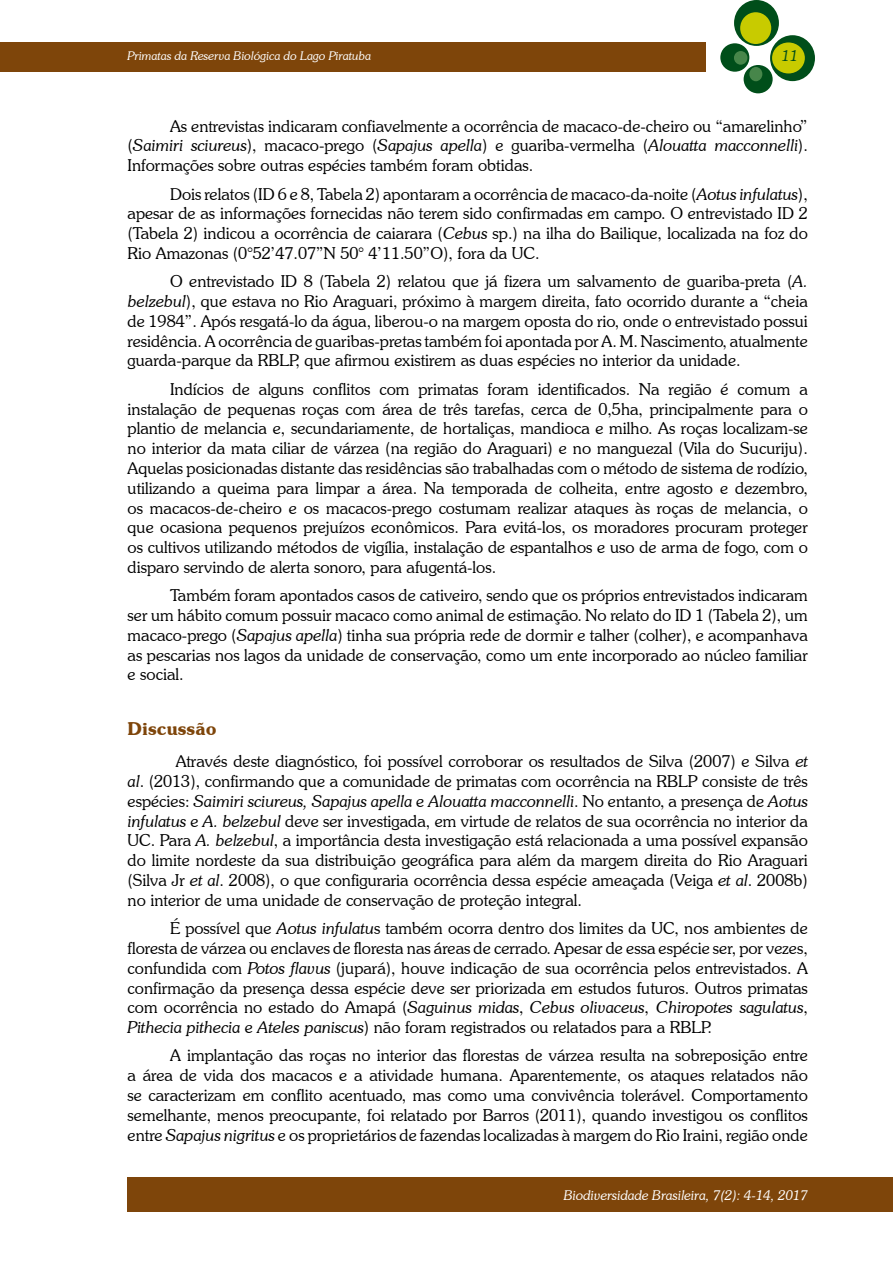
<style>
.page{position:relative;width:893px;height:1263px;background:#fff}
.page>*{position:absolute;margin:0;border:0;box-sizing:border-box;transform-origin:0 0}
.t1{font:600 18px "Souvenir IT Cby BT";color:#7e450a}
.t2{font:300 16.5px/19.8px "Souvenir IT Cby BT";color:#000;text-align:justify}
.t3{font:italic 300 15px "Souvenir IT Cby BT";color:#004e1a}
.t4{font:italic 300 13.5px "Souvenir IT Cby BT";color:#fff}
.t5{font:italic 300 12px "Souvenir IT Cby BT";color:#fff}
.s1{font-style:italic}
</style>
<div class="page">
<div style="left:0;top:43px;width:705px;height:29px;background:#7e450a"></div>
<div style="left:734px;top:0;width:45px;height:46px;background:#004e1a;border-radius:50%"></div>
<div style="left:770px;top:35px;width:45px;height:46px;background:#004e1a;border-radius:50%"></div>
<div style="left:720px;top:43px;width:29px;height:29px;background:#004e1a;border-radius:50%"></div>
<div style="left:744px;top:65px;width:29px;height:28px;background:#004e1a;border-radius:50%"></div>
<div style="left:740px;top:12px;width:31px;height:32px;background:#c8cb00;border-radius:50%"></div>
<div style="left:772px;top:42px;width:33px;height:31px;background:#c8cb00;border-radius:50%"></div>
<div style="left:734px;top:51px;width:13px;height:14px;background:#47864a;border-radius:50%"></div>
<div style="left:749px;top:67px;width:13px;height:14px;background:#47864a;border-radius:50%"></div>
<div style="left:128px;top:1178px;width:765px;height:34px;background:#7e450a"></div>
<p class="t5" style="left:128px;top:49px;width:245px">Primatas da Reserva Biológica do Lago Piratuba</p>
<p class="t3" style="left:782px;top:46px;width:18px">11</p>
<p class="t2" style="left:128px;top:116px;width:682px;text-indent:43px">As entrevistas indicaram confiavelmente a ocorrência de macaco-de-cheiro ou “amarelinho” (<span class="s1">Saimiri sciureus</span>), macaco-prego (<span class="s1">Sapajus apella</span>) e guariba-vermelha (<span class="s1">Alouatta macconnelli</span>).<br>Informações sobre outras espécies também foram obtidas.</p>
<p class="t2" style="left:128px;top:184px;width:682px;text-indent:43px">Dois relatos (ID 6 e 8, Tabela 2) apontaram a ocorrência de macaco-da-noite (<span class="s1">Aotus infulatus</span>), apesar de as informações fornecidas não terem sido confirmadas em campo. O entrevistado ID 2 (Tabela 2) indicou a ocorrência de caiarara (<span class="s1">Cebus</span> sp.) na ilha do Bailique, localizada na foz do Rio Amazonas (0°52’47.07”N 50° 4’11.50”O), fora da UC.</p>
<p class="t2" style="left:128px;top:271px;width:682px;text-indent:43px">O entrevistado ID 8 (Tabela 2) relatou que já fizera um salvamento de guariba-preta (<span class="s1">A. belzebul</span>), que estava no Rio Araguari, próximo à margem direita, fato ocorrido durante a “cheia de 1984”. Após resgatá-lo da água, liberou-o na margem oposta do rio, onde o entrevistado possui residência. A ocorrência de guaribas-pretas também foi apontada por A. M. Nascimento, atualmente guarda-parque da RBLP, que afirmou existirem as duas espécies no interior da unidade.</p>
<p class="t2" style="left:128px;top:379px;width:682px;text-indent:43px">Indícios de alguns conflitos com primatas foram identificados. Na região é comum a instalação de pequenas roças com área de três tarefas, cerca de 0,5ha, principalmente para o plantio de melancia e, secundariamente, de hortaliças, mandioca e milho. As roças localizam-se no interior da mata ciliar de várzea (na região do Araguari) e no manguezal (Vila do Sucuriju).<br>Aquelas posicionadas distante das residências são trabalhadas com o método de sistema de rodízio, utilizando a queima para limpar a área. Na temporada de colheita, entre agosto e dezembro, os macacos-de-cheiro e os macacos-prego costumam realizar ataques às roças de melancia, o que ocasiona pequenos prejuízos econômicos. Para evitá-los, os moradores procuram proteger os cultivos utilizando métodos de vigília, instalação de espantalhos e uso de arma de fogo, com o disparo servindo de alerta sonoro, para afugentá-los.</p>
<p class="t2" style="left:128px;top:585px;width:682px;text-indent:43px">Também foram apontados casos de cativeiro, sendo que os próprios entrevistados indicaram ser um hábito comum possuir macaco como animal de estimação. No relato do ID 1 (Tabela 2), um macaco-prego (<span class="s1">Sapajus apella</span>) tinha sua própria rede de dormir e talher (colher), e acompanhava as pescarias nos lagos da unidade de conservação, como um ente incorporado ao núcleo familiar e social.</p>
<p class="t1" style="left:128px;top:717px;width:90px">Discussão</p>
<p class="t2" style="left:128px;top:751px;width:682px;text-indent:48px">Através deste diagnóstico, foi possível corroborar os resultados de Silva (2007) e Silva <span class="s1">et al</span>. (2013), confirmando que a comunidade de primatas com ocorrência na RBLP consiste de três espécies: <span class="s1">Saimiri sciureus, Sapajus apella</span> e <span class="s1">Alouatta macconnelli</span>. No entanto, a presença de <span class="s1">Aotus infulatus</span> e <span class="s1">A. belzebul</span> deve ser investigada, em virtude de relatos de sua ocorrência no interior da UC. Para <span class="s1">A. belzebul</span>, a importância desta investigação está relacionada a uma possível expansão do limite nordeste da sua distribuição geográfica para além da margem direita do Rio Araguari (Silva Jr <span class="s1">et al</span>. 2008), o que configuraria ocorrência dessa espécie ameaçada (Veiga <span class="s1">et al</span>. 2008b) no interior de uma unidade de conservação de proteção integral.</p>
<p class="t2" style="left:128px;top:918px;width:682px;text-indent:43px">É possível que <span class="s1">Aotus infulatu</span>s também ocorra dentro dos limites da UC, nos ambientes de floresta de várzea ou enclaves de floresta nas áreas de cerrado. Apesar de essa espécie ser, por vezes, confundida com <span class="s1">Potos flavus</span> (jupará), houve indicação de sua ocorrência pelos entrevistados. A confirmação da presença dessa espécie deve ser priorizada em estudos futuros. Outros primatas com ocorrência no estado do Amapá (<span class="s1">Saguinus midas</span>, <span class="s1">Cebus olivaceus</span>, <span class="s1">Chiropotes sagulatus</span>, <span class="s1">Pithecia pithecia</span> e <span class="s1">Ateles paniscus</span>) não foram registrados ou relatados para a RBLP.</p>
<p class="t2" style="left:128px;top:1045px;width:682px;text-indent:43px">A implantação das roças no interior das florestas de várzea resulta na sobreposição entre a área de vida dos macacos e a atividade humana. Aparentemente, os ataques relatados não se caracterizam em conflito acentuado, mas como uma convivência tolerável. Comportamento semelhante, menos preocupante, foi relatado por Barros (2011), quando investigou os conflitos entre <span class="s1">Sapajus nigritus</span> e os proprietários de fazendas localizadas à margem do Rio Iraini, região onde</p>
<p class="t4" style="left:564px;top:1187px;width:246px">Biodiversidade Brasileira, 7(2): 4-14, 2017</p>
</div>
